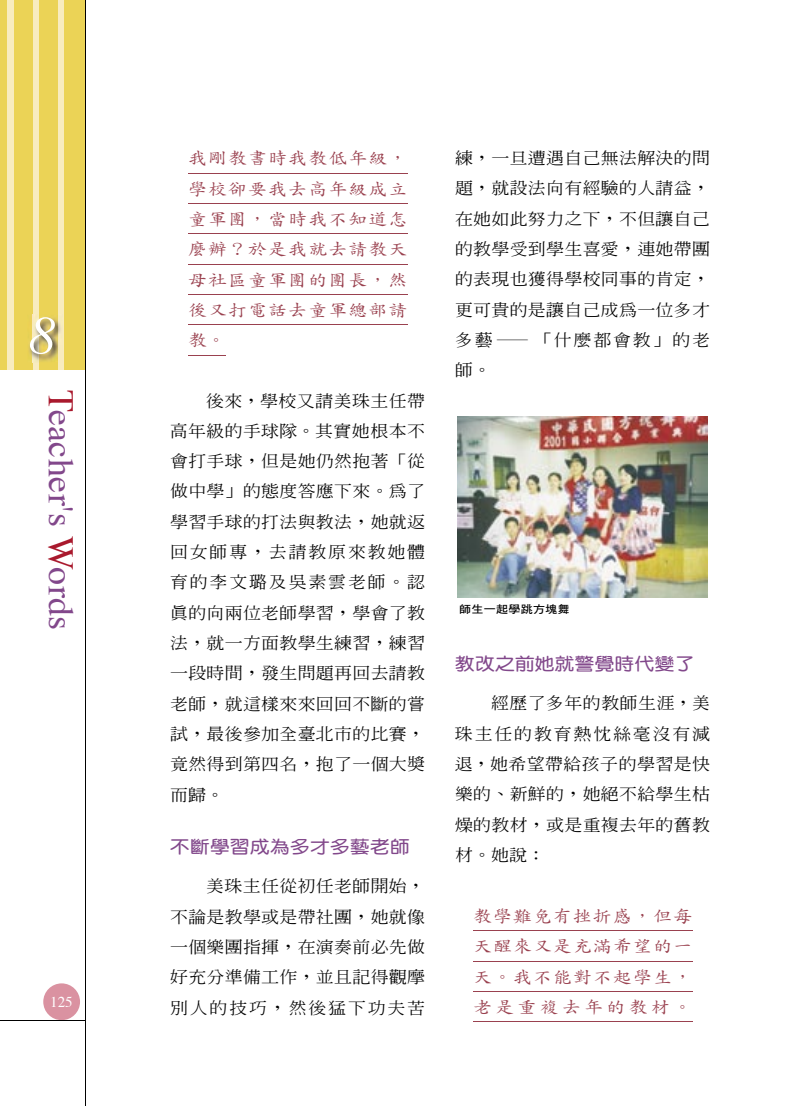
<style>
.page{position:relative;width:808px;height:1106px;background:#fff}
.page>*{position:absolute;margin:0;border:0;box-sizing:border-box;transform-origin:0 0}
.t1{font:italic 54px "Times";color:#fff}
.t2{font:36px "Times";letter-spacing:.01em;color:#82488b}
.t3{font:17.55px "DF Yuan Std W7";letter-spacing:.025em;color:#82488b;scale:1.11 1}
.t4{font:16.8px/30.3px "DF Kai Shu Std W5";letter-spacing:.07em;color:#9a414f;text-align:justify;scale:1.11 1}
.t5{font:500 16.2px/30.3px "Inn Ming";letter-spacing:.015em;color:#000;text-align:justify;scale:1.11 1}
.t6{font:15px "Times";color:#fff}
.t7{font:10.8px "DF Hei Std W7";letter-spacing:.025em;color:#000;scale:1.11 1}
.s1{color:#a9192d}
</style>
<div class="page">
<div style="left:0;top:0;width:85px;height:370px;background:#ebd356"></div>
<div style="left:8px;top:0;width:6px;height:370px;background:#f8ecbf"></div>
<div style="left:33px;top:0;width:6px;height:370px;background:#f8ecbf"></div>
<div style="left:58px;top:0;width:6px;height:370px;background:#f8ecbf"></div>
<hr style="left:85px;top:0;width:1px;height:1106px;background:#000">
<img style="left:29px;top:315px;width:32px;height:47px">
<img style="left:33px;top:315px;width:6px;height:47px">
<div style="left:43px;top:983px;width:37px;height:37px;background:#da92a1;border-radius:50%"></div>
<hr style="left:0;top:1020px;width:85px;height:1px;background:#000">
<hr style="left:188px;top:173px;width:219px;height:1px;background:#9a414f">
<hr style="left:188px;top:203px;width:219px;height:1px;background:#9a414f">
<hr style="left:188px;top:233px;width:219px;height:1px;background:#9a414f">
<hr style="left:188px;top:264px;width:219px;height:1px;background:#9a414f">
<hr style="left:188px;top:294px;width:219px;height:1px;background:#9a414f">
<hr style="left:188px;top:324px;width:219px;height:1px;background:#9a414f">
<hr style="left:188px;top:355px;width:38px;height:1px;background:#9a414f">
<hr style="left:473px;top:930px;width:219px;height:1px;background:#9a414f">
<hr style="left:473px;top:960px;width:219px;height:1px;background:#9a414f">
<hr style="left:473px;top:991px;width:219px;height:1px;background:#9a414f">
<hr style="left:473px;top:1021px;width:219px;height:1px;background:#9a414f">
<img style="left:457px;top:417px;width:251px;height:181px">
<h1 class="t1" style="left:28px;top:302px;width:28px">8</h1>
<h2 class="t2" style="left:84px;top:390px;width:242px;rotate:90deg"><span class="s1">T</span>eacher's <span class="s1">W</span>ords</h2>
<p class="t6" style="left:50px;top:992px;width:24px">125</p>
<p class="t4" style="left:188px;top:143px;width:199px">我剛教書時我教低年級，學校卻要我去高年級成立童軍團，當時我不知道怎麼辦？於是我就去請教天母社區童軍團的團長，然後又打電話去童軍總部請教。</p>
<p class="t5" style="left:170px;top:385px;width:232px;text-indent:36px">後來，學校又請美珠主任帶高年級的手球隊。其實她根本不會打手球，但是她仍然抱著「從做中學」的態度答應下來。為了學習手球的打法與教法，她就返回女師專，去請教原來教她體育的李文璐及吳素雲老師。認真的向兩位老師學習，學會了教法，就一方面教學生練習，練習一段時間，發生問題再回去請教老師，就這樣來來回回不斷的嘗試，最後參加全臺北市的比賽，竟然得到第四名，抱了一個大獎而歸。</p>
<p class="t3" style="left:170px;top:837px;width:217px">不斷學習成為多才多藝老師</p>
<p class="t5" style="left:170px;top:871px;width:231px;text-indent:36px">美珠主任從初任老師開始，不論是教學或是帶社團，她就像一個樂團指揮，在演奏前必先做好充分準備工作，並且記得觀摩別人的技巧，然後猛下功夫苦</p>
<p class="t5" style="left:455px;top:143px;width:231px">練，一旦遭遇自己無法解決的問題，就設法向有經驗的人請益，在她如此努力之下，不但讓自己的教學受到學生喜愛，連她帶團的表現也獲得學校同事的肯定，更可貴的是讓自己成為一位多才多藝—「什麼都會教」的老師。</p>
<p class="t7" style="left:459px;top:603px;width:101px">師生一起學跳方塊舞</p>
<p class="t3" style="left:455px;top:654px;width:217px">教改之前她就警覺時代變了</p>
<p class="t5" style="left:455px;top:688px;width:231px;text-indent:36px">經歷了多年的教師生涯，美珠主任的教育熱忱絲毫沒有減退，她希望帶給孩子的學習是快樂的、新鮮的，她絕不給學生枯燥的教材，或是重複去年的舊教材。她說：</p>
<p class="t4" style="left:473px;top:900px;width:199px">教學難免有挫折感，但每天醒來又是充滿希望的一天。我不能對不起學生，老是重複去年的教材。</p>
</div>
